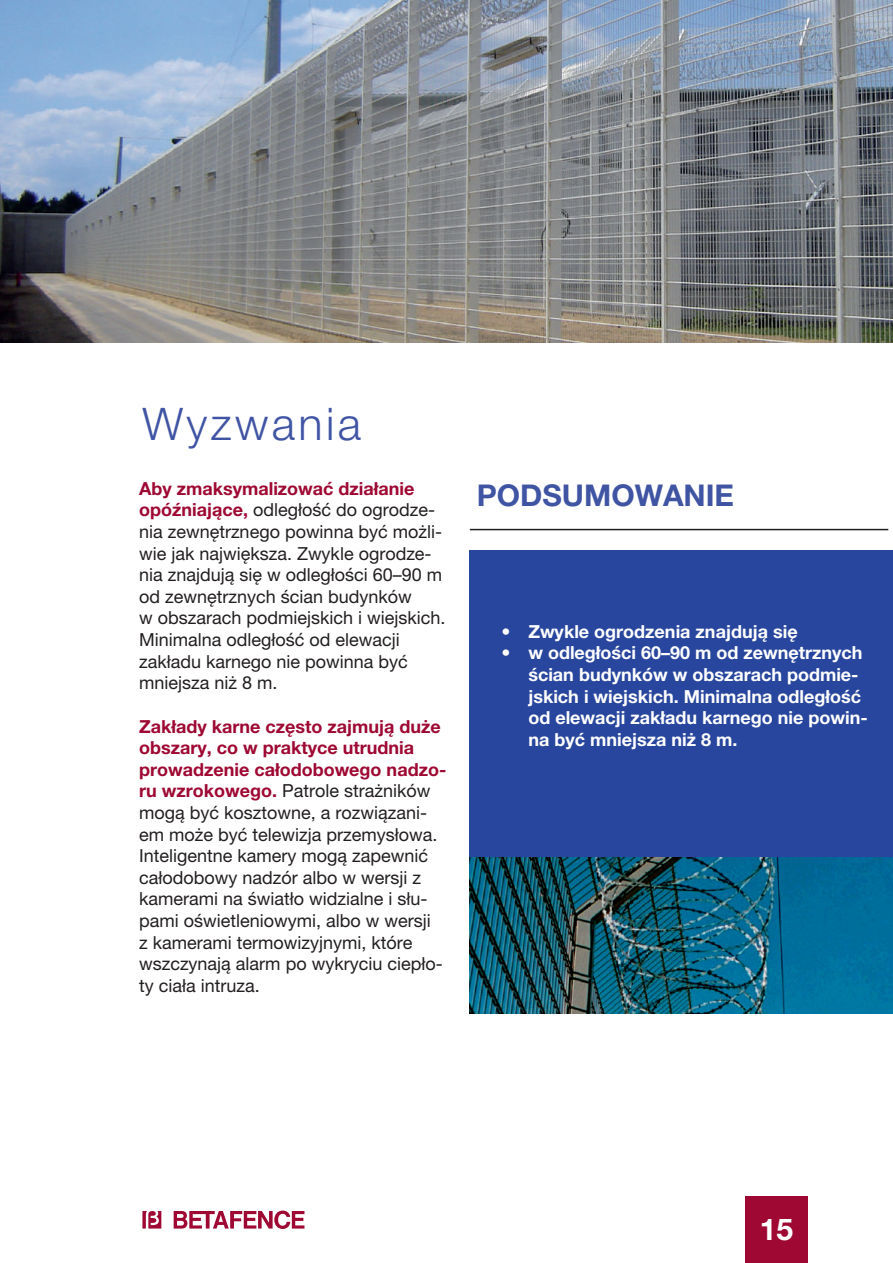
<style>
.page{position:relative;width:893px;height:1263px;background:#fff}
.page>*{position:absolute;margin:0;border:0;box-sizing:border-box;transform-origin:0 0}
.t1{font:300 45px "Helvetica Neue LT Pro";letter-spacing:.075em;color:#4054a4}
.t2{font:700 30px "Helvetica Neue LT Pro";color:#4054a4}
.t3{font:700 30px "Helvetica Neue LT Pro";color:#fff}
.t4{font:18px/21.6px "Helvetica Neue LT Pro";color:#231f20}
.t5{font:700 18px/21.6px "Helvetica Neue LT Pro";color:#fff}
.s1{font-weight:700;color:#9e0832}
</style>
<div class="page">
<svg style="left:174px;top:1210px;width:130px;height:19px"></svg>
<svg style="left:142px;top:1211px;width:19px;height:17px"></svg>
<div style="left:745px;top:1196px;width:63px;height:67px;background:#9e0832"></div>
<img style="left:0;top:0;width:893px;height:342px">
<div style="left:470px;top:550px;width:423px;height:308px;background:#28469d"></div>
<img style="left:470px;top:858px;width:423px;height:155px">
<hr style="left:470px;top:529px;width:418px;height:1px;background:#231f20">
<h1 class="t1" style="left:142px;top:396px;width:220px">Wyzwania</h1>
<p class="t4" style="left:139px;top:477px;width:308px"><span class="s1">Aby zmaksymalizować działanie opóźniające,</span> odległość do ogrodze&shy;nia zewnętrznego powinna być możli&shy;wie jak największa. Zwykle ogrodze&shy;nia znajdują się w odległości 60–90 m od zewnętrznych ścian budynków<br>w obszarach podmiejskich i wiejskich.<br>Minimalna odległość od elewacji zakładu karnego nie powinna być mniejsza niż 8 m.</p>
<p class="t4" style="left:139px;top:715px;width:309px"><span class="s1">Zakłady karne często zajmują duże obszary, co w praktyce utrudnia prowadzenie całodobowego nadzo&shy;ru wzrokowego.</span> Patrole strażników mogą być kosztowne, a rozwiązani&shy;em może być telewizja przemysłowa.<br>Inteligentne kamery mogą zapewnić całodobowy nadzór albo w wersji z kamerami na światło widzialne i słu&shy;pami oświetleniowymi, albo w wersji<br>z kamerami termowizyjnymi, które wszczynają alarm po wykryciu ciepło&shy;ty ciała intruza.</p>
<h2 class="t2" style="left:477px;top:476px;width:259px">PODSUMOWANIE</h2>
<p class="t5" style="left:501px;top:620px;width:298px">• Zwykle ogrodzenia znajdują się</p>
<p class="t5" style="left:528px;top:642px;width:341px;text-indent:-27px">• w odległości 60–90 m od zewnętrznych ścian budynków w obszarach podmie&shy;jskich i wiejskich. Minimalna odległość od elewacji zakładu karnego nie powin&shy;na być mniejsza niż 8 m.</p>
<h2 class="t3" style="left:760px;top:1211px;width:35px">15</h2>
</div>
